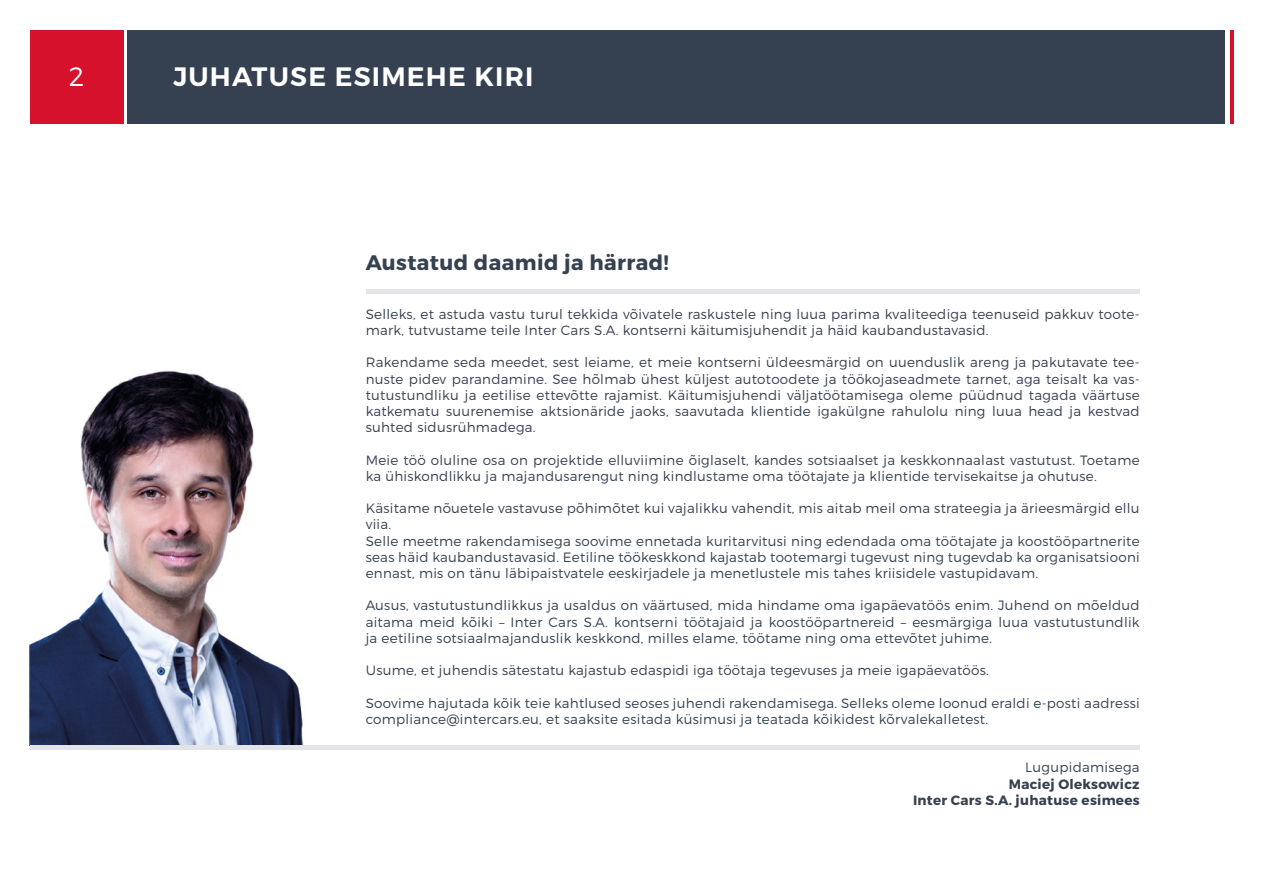
<style>
.page{position:relative;width:1263px;height:893px;background:#fff}
.page>*{position:absolute;margin:0;border:0;box-sizing:border-box;transform-origin:0 0}
.t1{font:600 26.55px "Montserrat";letter-spacing:.045em;color:#fff}
.t2{font:300 26.55px "Montserrat";color:#fff}
.t3{font:700 21px "Montserrat";letter-spacing:.02em;color:#354050}
.t4{font:300 13.5px/16.2px "Montserrat";letter-spacing:.02em;color:#354050}
.t5{font:700 13.5px/16.2px "Montserrat";letter-spacing:.02em;color:#354050;text-align:right}
</style>
<div class="page">
<hr style="left:366px;top:289px;width:774px;height:4px;background:#e4e3e8">
<img style="left:30px;top:371px;width:274px;height:374px">
<hr style="left:30px;top:745px;width:1110px;height:4px;background:#e4e3e8">
<div style="left:30px;top:30px;width:93px;height:93px;background:#d5112b"></div>
<div style="left:127px;top:30px;width:1098px;height:93px;background:#354050"></div>
<svg style="left:1230px;top:30px;width:3px;height:93px"></svg>
<h1 class="t2" style="left:69px;top:61px;width:17px">2</h1>
<h1 class="t1" style="left:173px;top:60px;width:362px">JUHATUSE ESIMEHE KIRI</h1>
<h2 class="t3" style="left:366px;top:250px;width:305px">Austatud daamid ja härrad!</h2>
<p class="t4" style="left:366px;top:306px;width:775px">Selleks, et astuda vastu turul tekkida võivatele raskustele ning luua parima kvaliteediga teenuseid pakkuv toote&shy;mark, tutvustame teile Inter Cars S.A. kontserni käitumisjuhendit ja häid kaubandustavasid.</p>
<p class="t4" style="left:366px;top:354px;width:775px;text-align:justify">Rakendame seda meedet, sest leiame, et meie kontserni üldeesmärgid on uuenduslik areng ja pakutavate tee&shy;nuste pidev parandamine. See hõlmab ühest küljest autotoodete ja töökojaseadmete tarnet, aga teisalt ka vas&shy;tutustundliku ja eetilise ettevõtte rajamist. Käitumisjuhendi väljatöötamisega oleme püüdnud tagada väärtuse katkematu suurenemise aktsionäride jaoks, saavutada klientide igakülgne rahulolu ning luua head ja kestvad suhted sidusrühmadega.</p>
<p class="t4" style="left:366px;top:451px;width:775px">Meie töö oluline osa on projektide elluviimine õiglaselt, kandes sotsiaalset ja keskkonnaalast vastutust. Toetame ka ühiskondlikku ja majandusarengut ning kindlustame oma töötajate ja klientide tervisekaitse ja ohutuse.</p>
<p class="t4" style="left:366px;top:500px;width:775px">Käsitame nõuetele vastavuse põhimõtet kui vajalikku vahendit, mis aitab meil oma strateegia ja ärieesmärgid ellu viia.<br>Selle meetme rakendamisega soovime ennetada kuritarvitusi ning edendada oma töötajate ja koostööpartnerite seas häid kaubandustavasid. Eetiline töökeskkond kajastab tootemargi tugevust ning tugevdab ka organisatsiooni ennast, mis on tänu läbipaistvatele eeskirjadele ja menetlustele mis tahes kriisidele vastupidavam.</p>
<p class="t4" style="left:366px;top:597px;width:775px;text-align:justify">Ausus, vastutustundlikkus ja usaldus on väärtused, mida hindame oma igapäevatöös enim. Juhend on mõeldud aitama meid kõiki – Inter Cars S.A. kontserni töötajaid ja koostööpartnereid – eesmärgiga luua vastutustundlik ja eetiline sotsiaalmajanduslik keskkond, milles elame, töötame ning oma ettevõtet juhime.</p>
<p class="t4" style="left:366px;top:662px;width:625px">Usume, et juhendis sätestatu kajastub edaspidi iga töötaja tegevuses ja meie igapäevatöös.</p>
<p class="t4" style="left:366px;top:694px;width:775px">Soovime hajutada kõik teie kahtlused seoses juhendi rakendamisega. Selleks oleme loonud eraldi e-posti aadressi compliance@intercars.eu, et saaksite esitada küsimusi ja teatada kõikidest kõrvalekalletest.</p>
<p class="t4" style="left:1025px;top:759px;width:116px">Lugupidamisega</p>
<p class="t5" style="left:913px;top:776px;width:228px">Maciej Oleksowicz<br>Inter Cars S.A. juhatuse esimees</p>
</div>
